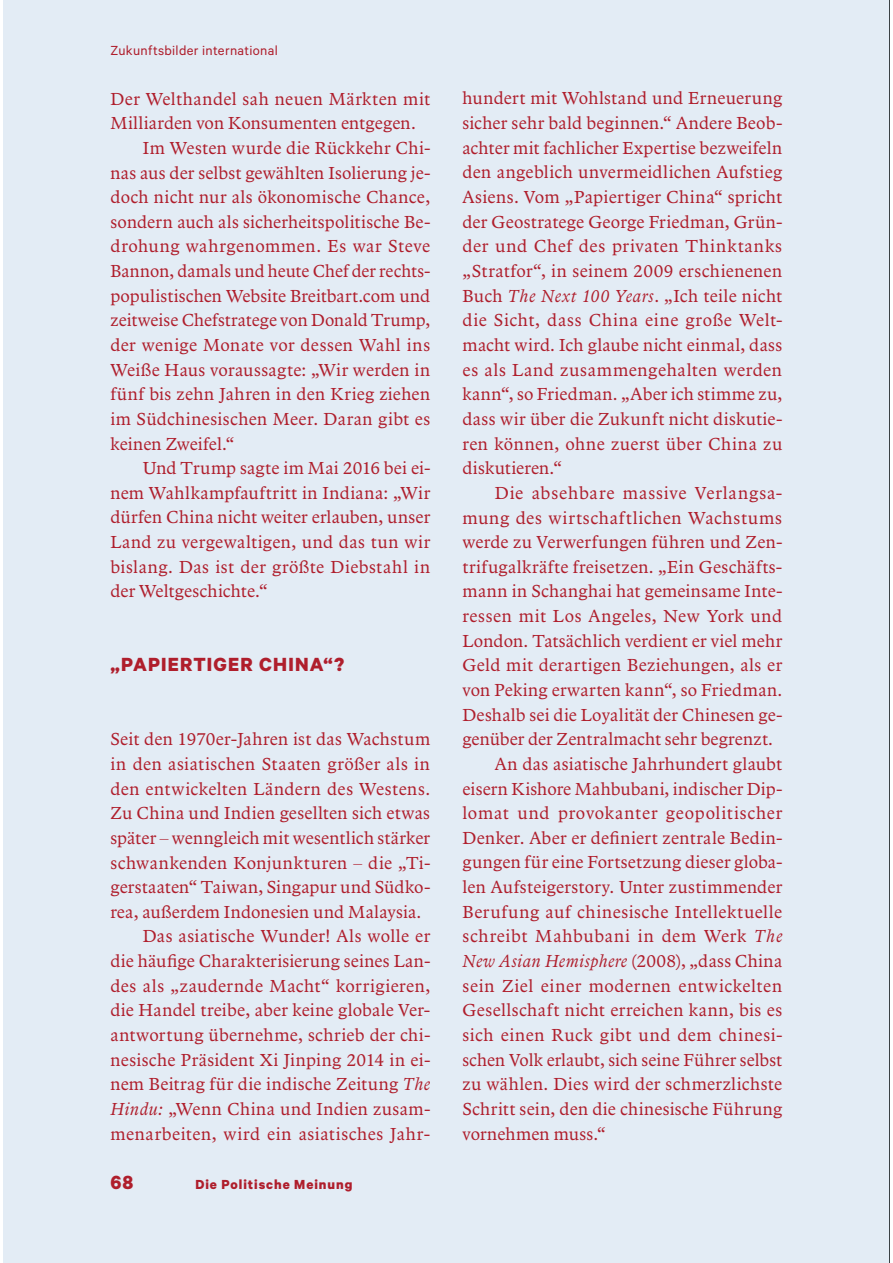
<style>
.page{position:relative;width:893px;height:1263px;background:#fff}
.page>*{position:absolute;margin:0;border:0;box-sizing:border-box;transform-origin:0 0}
.t1{font:700 21.45px "Calibre";letter-spacing:.055em;color:#af1e2c}
.t2{font:18px/24.6px "Arbesco DT";letter-spacing:.02em;color:#af1e2c;text-align:justify}
.t3{font:18px "Arbesco DT";color:#af1e2c}
.t4{font:18px "Arbesco DT";letter-spacing:.04em;color:#af1e2c}
.t5{font:italic 18px "Arbesco DT";letter-spacing:.025em;color:#af1e2c}
.t6{font:18px "Arbesco DT";letter-spacing:.045em;color:#af1e2c}
.t7{font:14.85px "Calibre";letter-spacing:.02em;color:#af1e2c}
.t8{font:700 14.85px "Calibre";letter-spacing:.065em;color:#af1e2c}
.s1{font-style:italic}
.s2{font-style:normal}
</style>
<div class="page">
<div style="left:3px;top:0;width:887px;height:1263px;background:#e3ecf5"></div>
<hr style="left:889px;top:0;width:1px;height:1263px;background:#040809">
<p class="t7" style="left:110px;top:46px;width:169px">Zukunftsbilder international</p>
<p class="t2" style="left:110px;top:88px;width:321px">Der Welthandel sah neuen Märkten mit</p>
<p class="t2" style="left:110px;top:112px;width:307px">Milliarden von Konsumenten entgegen.</p>
<p class="t2" style="left:143px;top:137px;width:289px">Im Westen wurde die Rückkehr Chi-</p>
<p class="t2" style="left:110px;top:161px;width:321px">nas aus der selbst gewählten Isolierung je-</p>
<p class="t2" style="left:110px;top:186px;width:321px">doch nicht nur als ökonomische Chance,</p>
<p class="t2" style="left:110px;top:211px;width:321px">sondern auch als sicherheitspolitische Be-</p>
<p class="t2" style="left:110px;top:235px;width:321px">drohung wahrgenommen. Es war Steve</p>
<p class="t2" style="left:110px;top:260px;width:321px">Bannon, damals und heute Chef der rechts-</p>
<p class="t3" style="left:110px;top:289px;width:321px">populistischen Website Breitbart.com und</p>
<p class="t2" style="left:110px;top:309px;width:321px">zeitweise Chefstratege von Donald Trump,</p>
<p class="t2" style="left:110px;top:334px;width:321px">der wenige Monate vor dessen Wahl ins</p>
<p class="t2" style="left:110px;top:359px;width:321px">Weiße Haus voraussagte: „Wir werden in</p>
<p class="t2" style="left:110px;top:383px;width:321px">fünf bis zehn Jahren in den Krieg ziehen</p>
<p class="t2" style="left:110px;top:408px;width:321px">im Südchinesischen Meer. Daran gibt es</p>
<p class="t3" style="left:110px;top:437px;width:125px">keinen Zweifel.“</p>
<p class="t2" style="left:143px;top:457px;width:289px">Und Trump sagte im Mai 2016 bei ei-</p>
<p class="t2" style="left:110px;top:482px;width:321px">nem Wahlkampfauftritt in Indiana: „Wir</p>
<p class="t2" style="left:110px;top:506px;width:321px">dürfen China nicht weiter erlauben, unser</p>
<p class="t2" style="left:110px;top:531px;width:321px">Land zu vergewaltigen, und das tun wir</p>
<p class="t2" style="left:110px;top:556px;width:321px">bislang. Das ist der größte Diebstahl in</p>
<p class="t2" style="left:110px;top:580px;width:159px">der Weltgeschichte.“</p>
<p class="t1" style="left:110px;top:657px;width:235px">„PAPIERTIGER CHINA“?</p>
<p class="t2" style="left:110px;top:728px;width:321px">Seit den 1970er-Jahren ist das Wachstum</p>
<p class="t2" style="left:110px;top:753px;width:321px">in den asiatischen Staaten größer als in</p>
<p class="t2" style="left:110px;top:778px;width:321px">den entwickelten Ländern des Westens.</p>
<p class="t2" style="left:110px;top:802px;width:321px">Zu China und Indien gesellten sich etwas</p>
<p class="t2" style="left:110px;top:827px;width:321px">später – wenngleich mit wesentlich stärker</p>
<p class="t2" style="left:110px;top:851px;width:321px">schwankenden Konjunkturen – die „Ti-</p>
<p class="t2" style="left:110px;top:876px;width:321px">gerstaaten“ Taiwan, Singapur und Südko-</p>
<p class="t2" style="left:110px;top:901px;width:312px">rea, außerdem Indonesien und Malaysia.</p>
<p class="t2" style="left:143px;top:925px;width:289px">Das asiatische Wunder! Als wolle er</p>
<p class="t2" style="left:110px;top:950px;width:321px">die häufige Charakterisierung seines Lan-</p>
<p class="t2" style="left:110px;top:975px;width:321px">des als „zaudernde Macht“ korrigieren,</p>
<p class="t2" style="left:110px;top:999px;width:321px">die Handel treibe, aber keine globale Ver-</p>
<p class="t2" style="left:110px;top:1024px;width:321px">antwortung übernehme, schrieb der chi-</p>
<p class="t2" style="left:110px;top:1049px;width:321px">nesische Präsident Xi Jinping 2014 in ei-</p>
<p class="t2" style="left:110px;top:1073px;width:321px">nem Beitrag für die indische Zeitung <span class="s1">The</span></p>
<p class="t2" style="left:110px;top:1098px;width:321px"><span class="s1">Hindu:</span> „Wenn China und Indien zusam-</p>
<p class="t2" style="left:110px;top:1122px;width:321px">menarbeiten, wird ein asiatisches Jahr-</p>
<p class="t1" style="left:110px;top:1175px;width:24px">68</p>
<p class="t8" style="left:195px;top:1179px;width:158px">Die Politische Meinung</p>
<p class="t2" style="left:462px;top:87px;width:321px">hundert mit Wohlstand und Erneuerung sicher sehr bald beginnen.“ Andere Beob&shy;achter mit fachlicher Expertise bezweifeln den angeblich unvermeidlichen Aufstieg Asiens. Vom „Papiertiger China“ spricht der Geostratege George Friedman, Grün&shy;der und Chef des privaten Thinktanks „Stratfor“, in seinem 2009 erschienenen Buch <span class="s1">The Next 100 Years</span>. „Ich teile nicht die Sicht, dass China eine große Welt&shy;macht wird. Ich glaube nicht einmal, dass es als Land zusammengehalten werden kann“, so Friedman. „Aber ich stimme zu, dass wir über die Zukunft nicht diskutie&shy;ren können, ohne zuerst über China zu diskutieren.“</p>
<p class="t6" style="left:495px;top:486px;width:289px">Die absehbare massive Verlangsa-</p>
<p class="t4" style="left:462px;top:511px;width:321px">mung des wirtschaftlichen Wachstums</p>
<p class="t2" style="left:462px;top:531px;width:321px">werde zu Verwerfungen führen und Zen-</p>
<p class="t2" style="left:462px;top:556px;width:321px">trifugalkräfte freisetzen. „Ein Geschäfts-</p>
<p class="t2" style="left:462px;top:580px;width:321px">mann in Schanghai hat gemeinsame Inte-</p>
<p class="t2" style="left:462px;top:605px;width:321px">ressen mit Los Angeles, New York und</p>
<p class="t3" style="left:462px;top:634px;width:321px">London. Tatsächlich verdient er viel mehr</p>
<p class="t2" style="left:462px;top:654px;width:321px">Geld mit derartigen Beziehungen, als er</p>
<p class="t2" style="left:462px;top:679px;width:321px">von Peking erwarten kann“, so Friedman.</p>
<p class="t2" style="left:462px;top:704px;width:321px">Deshalb sei die Loyalität der Chinesen ge-</p>
<p class="t2" style="left:462px;top:728px;width:312px">genüber der Zentralmacht sehr begrenzt.</p>
<p class="t2" style="left:495px;top:753px;width:289px">An das asiatische Jahrhundert glaubt</p>
<p class="t2" style="left:462px;top:777px;width:321px">eisern Kishore Mahbubani, indischer Dip-</p>
<p class="t4" style="left:462px;top:806px;width:321px">lomat und provokanter geopolitischer</p>
<p class="t2" style="left:462px;top:827px;width:321px">Denker. Aber er definiert zentrale Bedin-</p>
<p class="t2" style="left:462px;top:851px;width:321px">gungen für eine Fortsetzung dieser globa-</p>
<p class="t2" style="left:462px;top:876px;width:321px">len Aufsteigerstory. Unter zustimmender</p>
<p class="t2" style="left:462px;top:901px;width:321px">Berufung auf chinesische Intellektuelle</p>
<p class="t2" style="left:462px;top:925px;width:321px">schreibt Mahbubani in dem Werk <span class="s1">The</span></p>
<p class="t5" style="left:462px;top:950px;width:321px">New Asian Hemisphere <span class="s2">(2008), „dass China</span></p>
<p class="t2" style="left:462px;top:975px;width:321px">sein Ziel einer modernen entwickelten</p>
<p class="t2" style="left:462px;top:999px;width:321px">Gesellschaft nicht erreichen kann, bis es</p>
<p class="t2" style="left:462px;top:1024px;width:321px">sich einen Ruck gibt und dem chinesi-</p>
<p class="t2" style="left:462px;top:1049px;width:321px">schen Volk erlaubt, sich seine Führer selbst</p>
<p class="t2" style="left:462px;top:1073px;width:321px">zu wählen. Dies wird der schmerzlichste</p>
<p class="t2" style="left:462px;top:1098px;width:321px">Schritt sein, den die chinesische Führung</p>
<p class="t2" style="left:462px;top:1123px;width:145px">vornehmen muss.“</p>
</div>
